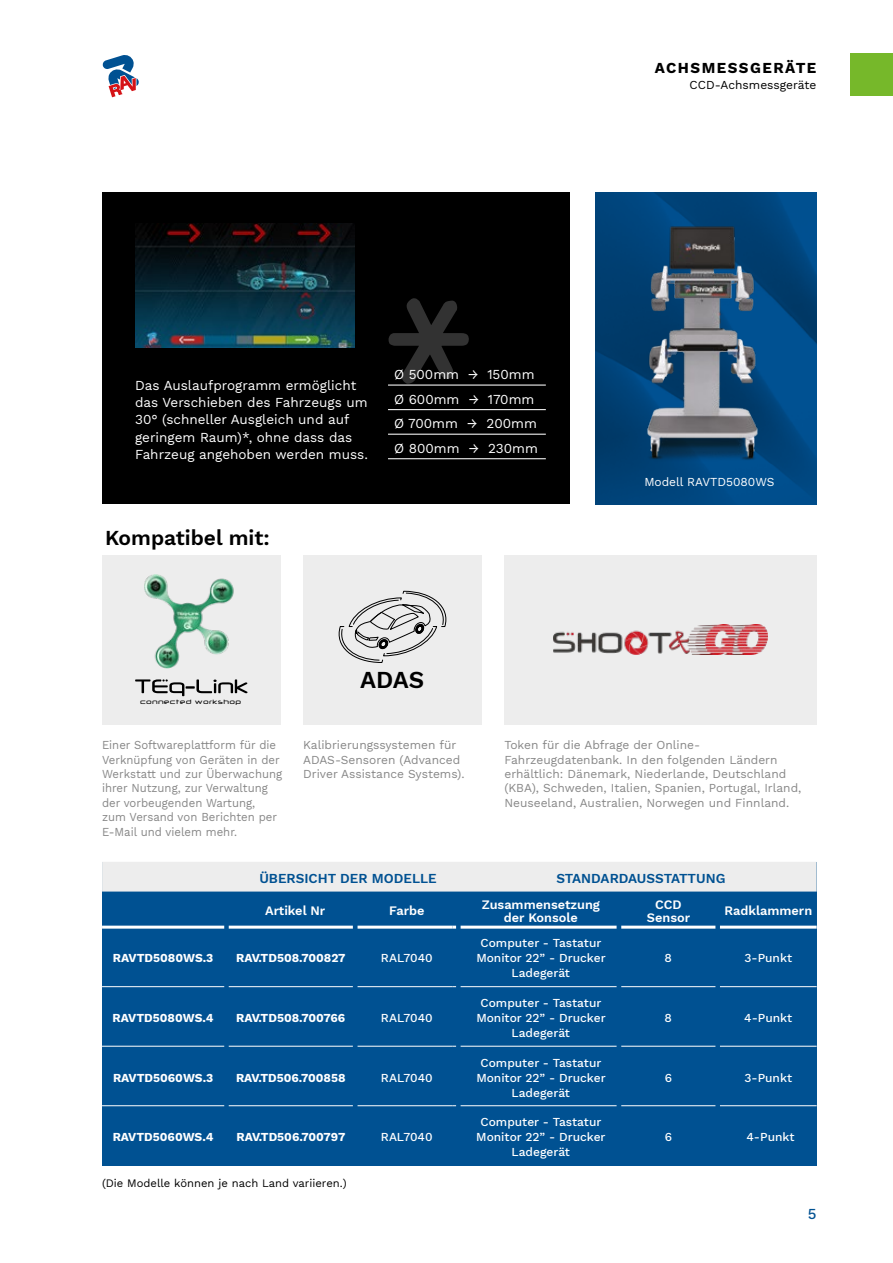
<style>
.page{position:relative;width:893px;height:1263px;background:#fff}
.page>*{position:absolute;margin:0;border:0;box-sizing:border-box;transform-origin:0 0}
.t1{font:216px "Cheeky Rabbit";color:#fff}
.t2{font:600 24px "Work Sans";color:#000}
.t3{font:600 21px "Work Sans";color:#000}
.t4{font:700 15px "Work Sans";letter-spacing:.1em;color:#000}
.t5{font:500 15px "Work Sans";color:#005192}
.t6{font:13.5px/17.2px "Work Sans";color:#fff}
.t7{font:600 13.5px "Work Sans";color:#005192}
.t8{font:600 12.75px/13.5px "Work Sans";color:#fff;text-align:center}
.t9{font:12px/14.4px "Work Sans";color:#878787}
.t10{font:500 12px/15px "Work Sans";color:#fff;text-align:center}
.t11{font:12px/14.4px "Work Sans";color:#878787;scale:.95 1}
.t12{font:700 12px "Work Sans";color:#fff}
.t13{font:12px "Work Sans";color:#000}
.t14{font:12px "Work Sans";color:#fff}
.t15{font:11.25px "Work Sans";color:#000}
.t16{font:500 7.35px "Neuropol";letter-spacing:.1em;color:#000}
</style>
<div class="page">
<div style="left:102px;top:192px;width:468px;height:312px;background:#000"></div>
<img style="left:596px;top:192px;width:221px;height:312px">
<img style="left:135px;top:224px;width:219px;height:124px">
<img style="left:625px;top:210px;width:152px;height:280px">
<div style="left:504px;top:555px;width:313px;height:169px;background:#ededed"></div>
<div style="left:102px;top:555px;width:179px;height:169px;background:#ededed"></div>
<div style="left:303px;top:555px;width:179px;height:169px;background:#ededed"></div>
<svg style="left:135px;top:679px;width:112px;height:17px"></svg>
<img style="left:144px;top:575px;width:90px;height:93px">
<svg style="left:338px;top:590px;width:109px;height:73px"></svg>
<img style="left:554px;top:625px;width:213px;height:30px">
<div style="left:850px;top:53px;width:43px;height:43px;background:#76b82a"></div>
<svg style="left:102px;top:55px;width:37px;height:43px"></svg>
<div style="left:102px;top:862px;width:715px;height:303px;background:#005192"></div>
<div style="left:102px;top:862px;width:715px;height:29px;background:#ededed"></div>
<hr style="left:102px;top:926px;width:122px;height:3px;background:#fff">
<hr style="left:229px;top:926px;width:124px;height:3px;background:#fff">
<hr style="left:102px;top:986px;width:122px;height:1px;background:#fff">
<hr style="left:229px;top:986px;width:124px;height:1px;background:#fff">
<hr style="left:102px;top:1046px;width:122px;height:1px;background:#fff">
<hr style="left:229px;top:1046px;width:124px;height:1px;background:#fff">
<hr style="left:102px;top:1105px;width:122px;height:1px;background:#fff">
<hr style="left:229px;top:1105px;width:124px;height:1px;background:#fff">
<hr style="left:358px;top:926px;width:95px;height:3px;background:#fff">
<hr style="left:461px;top:926px;width:156px;height:3px;background:#fff">
<hr style="left:621px;top:926px;width:94px;height:3px;background:#fff">
<hr style="left:720px;top:926px;width:97px;height:3px;background:#fff">
<hr style="left:358px;top:986px;width:95px;height:1px;background:#fff">
<hr style="left:461px;top:986px;width:156px;height:1px;background:#fff">
<hr style="left:621px;top:986px;width:94px;height:1px;background:#fff">
<hr style="left:720px;top:986px;width:97px;height:1px;background:#fff">
<hr style="left:358px;top:1046px;width:95px;height:1px;background:#fff">
<hr style="left:461px;top:1046px;width:156px;height:1px;background:#fff">
<hr style="left:621px;top:1046px;width:94px;height:1px;background:#fff">
<hr style="left:720px;top:1046px;width:97px;height:1px;background:#fff">
<hr style="left:358px;top:1105px;width:95px;height:1px;background:#fff">
<hr style="left:461px;top:1105px;width:156px;height:1px;background:#fff">
<hr style="left:621px;top:1105px;width:94px;height:1px;background:#fff">
<hr style="left:720px;top:1105px;width:97px;height:1px;background:#fff">
<hr style="left:388px;top:384px;width:158px;height:2px;background:#fff">
<hr style="left:388px;top:409px;width:158px;height:1px;background:#fff">
<hr style="left:388px;top:434px;width:158px;height:1px;background:#fff">
<hr style="left:388px;top:458px;width:158px;height:1px;background:#fff">
<h1 class="t1" style="left:377px;top:249px;width:106px">*</h1>
<p class="t6" style="left:135px;top:376px;width:234px">Das Auslaufprogramm ermöglicht das Verschieben des Fahrzeugs um<br>30° (schneller Ausgleich und auf geringem Raum)*, ohne dass das<br>Fahrzeug angehoben werden muss.</p>
<p class="t6" style="left:394px;top:362px;width:145px;line-height:24.6px">Ø 500mm → 150mm<br>Ø 600mm → 170mm<br>Ø 700mm → 200mm<br>Ø 800mm → 230mm</p>
<h3 class="t3" style="left:105px;top:522px;width:166px">Kompatibel mit:</h3>
<p class="t16" style="left:140px;top:698px;width:102px">connected workshop</p>
<h2 class="t2" style="left:360px;top:662px;width:66px">ADAS</h2>
<p class="t4" style="left:655px;top:56px;width:163px">ACHSMESSGERÄTE</p>
<p class="t13" style="left:690px;top:76px;width:128px">CCD-Achsmessgeräte</p>
<p class="t14" style="left:644px;top:473px;width:132px">Modell RAVTD5080WS</p>
<p class="t11" style="left:102px;top:737px;width:191px">Einer Softwareplattform für die<br>Verknüpfung von Geräten in der<br>Werkstatt und zur Überwachung ihrer Nutzung, zur Verwaltung der vorbeugenden Wartung,<br>zum Versand von Berichten per<br>E-Mail und vielem mehr.</p>
<p class="t9" style="left:504px;top:737px;width:299px">Token für die Abfrage der Online-Fahrzeugdatenbank. In den folgenden Ländern erhältlich: Dänemark, Niederlande, Deutschland (KBA), Schweden, Italien, Spanien, Portugal, Irland, Neuseeland, Australien, Norwegen und Finnland.</p>
<p class="t9" style="left:303px;top:737px;width:163px">Kalibrierungssystemen für<br>ADAS-Sensoren (Advanced<br>Driver Assistance Systems).</p>
<p class="t7" style="left:259px;top:868px;width:179px">ÜBERSICHT DER MODELLE</p>
<p class="t7" style="left:556px;top:868px;width:171px">STANDARDAUSSTATTUNG</p>
<p class="t8" style="left:265px;top:904px;width:61px">Artikel Nr</p>
<p class="t8" style="left:389px;top:904px;width:37px">Farbe</p>
<p class="t8" style="left:482px;top:897px;width:120px">Zusammensetzung der Konsole</p>
<p class="t8" style="left:647px;top:897px;width:45px">CCD<br>Sensor</p>
<p class="t8" style="left:724px;top:904px;width:89px">Radklammern</p>
<p class="t12" style="left:113px;top:949px;width:102px">RAVTD5080WS.3</p>
<p class="t12" style="left:236px;top:949px;width:111px">RAV.TD508.700827</p>
<p class="t10" style="left:381px;top:950px;width:53px">RAL7040</p>
<p class="t10" style="left:476px;top:935px;width:131px">Computer - Tastatur<br>Monitor 22” - Drucker<br>Ladegerät</p>
<p class="t10" style="left:665px;top:950px;width:9px">8</p>
<p class="t10" style="left:744px;top:950px;width:49px">3-Punkt</p>
<p class="t12" style="left:113px;top:1009px;width:102px">RAVTD5080WS.4</p>
<p class="t12" style="left:236px;top:1009px;width:111px">RAV.TD508.700766</p>
<p class="t10" style="left:381px;top:1010px;width:53px">RAL7040</p>
<p class="t10" style="left:476px;top:995px;width:131px">Computer - Tastatur<br>Monitor 22” - Drucker<br>Ladegerät</p>
<p class="t10" style="left:665px;top:1010px;width:9px">8</p>
<p class="t10" style="left:744px;top:1010px;width:50px">4-Punkt</p>
<p class="t12" style="left:113px;top:1068px;width:102px">RAVTD5060WS.3</p>
<p class="t12" style="left:236px;top:1068px;width:111px">RAV.TD506.700858</p>
<p class="t10" style="left:381px;top:1069px;width:53px">RAL7040</p>
<p class="t10" style="left:476px;top:1054px;width:131px">Computer - Tastatur<br>Monitor 22” - Drucker<br>Ladegerät</p>
<p class="t10" style="left:665px;top:1069px;width:9px">6</p>
<p class="t10" style="left:744px;top:1069px;width:49px">3-Punkt</p>
<p class="t12" style="left:113px;top:1128px;width:102px">RAVTD5060WS.4</p>
<p class="t12" style="left:237px;top:1128px;width:110px">RAV.TD506.700797</p>
<p class="t10" style="left:381px;top:1129px;width:53px">RAL7040</p>
<p class="t10" style="left:476px;top:1114px;width:131px">Computer - Tastatur<br>Monitor 22” - Drucker<br>Ladegerät</p>
<p class="t10" style="left:665px;top:1129px;width:9px">6</p>
<p class="t10" style="left:746px;top:1129px;width:50px">4-Punkt</p>
<p class="t15" style="left:102px;top:1175px;width:246px">(Die Modelle können je nach Land variieren.)</p>
<p class="t5" style="left:808px;top:1203px;width:10px">5</p>
</div>
